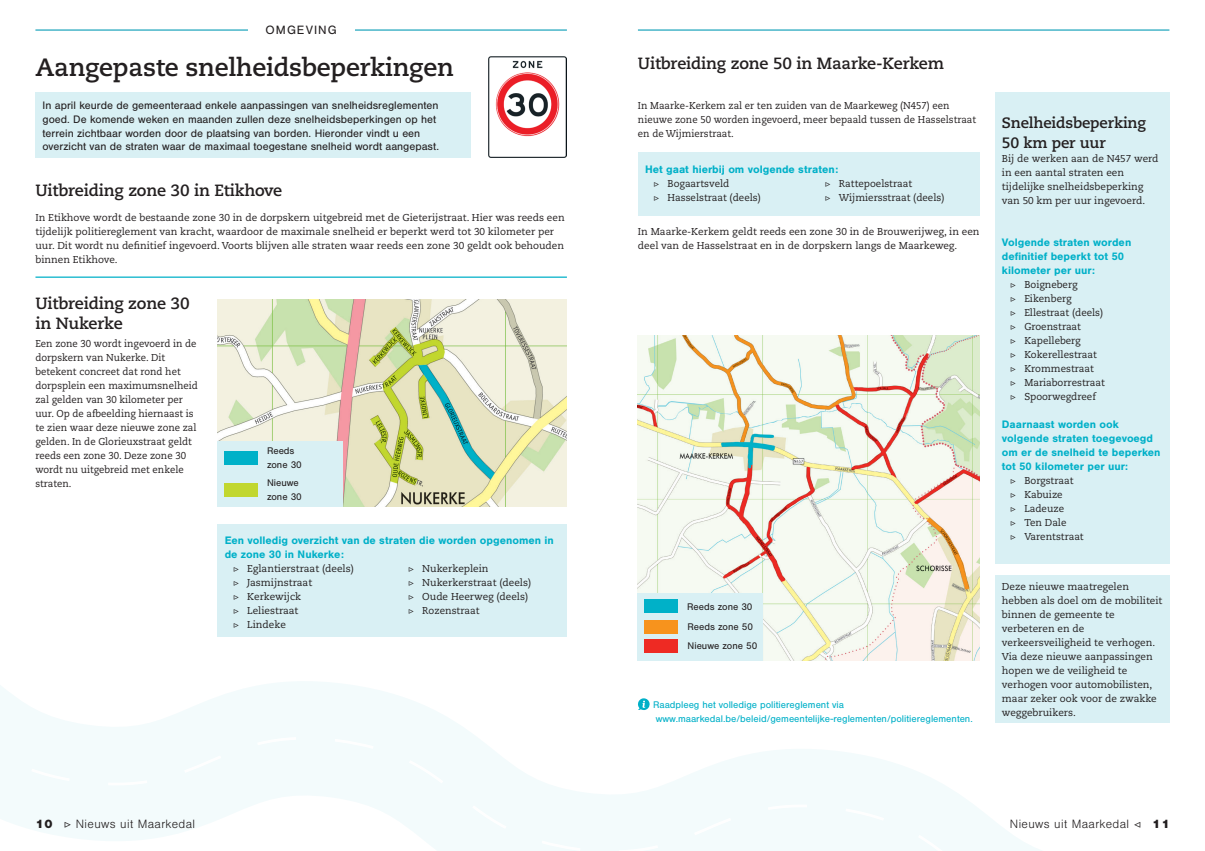
<style>
.page{position:relative;width:1205px;height:851px;background:#fff}
.page>*{position:absolute;margin:0;border:0;box-sizing:border-box;transform-origin:0 0}
.t1{font:700 25px "Caecilia LT Std";letter-spacing:-.01em;color:#231f20}
.t2{font:700 16.25px/20px "Caecilia LT Std";letter-spacing:-.01em;color:#231f20}
.t3{font:700 15px/20px "Caecilia LT Std";letter-spacing:-.01em;color:#231f20}
.t4{font:300 12.5px "Nimbus San";letter-spacing:.03em;color:#231f20}
.t5{font:12.5px "Nimbus San";letter-spacing:.08em;color:#231f20}
.t6{font:11.25px/13.8px "Nimbus San";color:#231f20}
.t7{font:700 11.25px/14px "Nimbus San";color:#00b0c8}
.t8{font:10px/14px "Caecilia LT Std";color:#231f20}
.t9{font:10px/14px "Caecilia LT Std";color:#231f20;scale:.96 1}
.t10{font:10px/14px "Nimbus San";color:#00b0c8}
.t11{font:10px/14px "Nimbus San";color:#231f20}
.s1{font-family:"Minion Pro"}
.s2{font-weight:900}
.s3{font-family:"Minion Pro";font-weight:500}
</style>
<div class="page">
<svg style="left:0;top:616px;width:1039px;height:234px"></svg>
<svg style="left:0;top:686px;width:1016px;height:164px;fill:#f3fbfc"></svg>
<hr style="left:35px;top:29px;width:532px;height:2px;background:#22a6be">
<hr style="left:638px;top:29px;width:531px;height:2px;background:#22a6be">
<div style="left:248px;top:25px;width:107px;height:19px;background:#fff"></div>
<img style="left:218px;top:299px;width:349px;height:208px">
<img style="left:638px;top:335px;width:342px;height:325px">
<div style="left:35px;top:92px;width:436px;height:65px;background:#d9f0f4"></div>
<div style="left:218px;top:524px;width:349px;height:112px;background:#d9f0f4"></div>
<div style="left:217px;top:441px;width:126px;height:66px;background:#d9f0f4"></div>
<div style="left:225px;top:451px;width:33px;height:14px;background:#00b1c8"></div>
<div style="left:225px;top:483px;width:33px;height:14px;background:#c1d72f"></div>
<div style="left:638px;top:593px;width:125px;height:67px;background:#d9f0f4"></div>
<div style="left:645px;top:599px;width:33px;height:14px;background:#00b1c8"></div>
<div style="left:645px;top:619px;width:33px;height:14px;background:#f7931d"></div>
<div style="left:645px;top:639px;width:33px;height:13px;background:#ee2a23"></div>
<img style="left:488px;top:57px;width:79px;height:100px">
<div style="left:638px;top:152px;width:342px;height:63px;background:#d9f0f4"></div>
<div style="left:995px;top:92px;width:174px;height:471px;background:#d9f0f4"></div>
<div style="left:995px;top:575px;width:174px;height:148px;background:#d9f0f4"></div>
<hr style="left:35px;top:276px;width:532px;height:2px;background:#00b0c8">
<svg style="left:638px;top:698px;width:12px;height:12px"></svg>
<p class="t5" style="left:266px;top:23px;width:73px">OMGEVING</p>
<h1 class="t1" style="left:35px;top:52px;width:420px">Aangepaste snelheidsbeperkingen</h1>
<p class="t6" style="left:43px;top:99px;width:398px">In april keurde de gemeenteraad enkele aanpassingen van snelheidsreglementen goed. De komende weken en maanden zullen deze snelheidsbeperkingen op het terrein zichtbaar worden door de plaatsing van borden. Hieronder vindt u een overzicht van de straten waar de maximaal toegestane snelheid wordt aangepast.</p>
<h2 class="t2" style="left:35px;top:181px;width:248px">Uitbreiding zone 30 in Etikhove</h2>
<p class="t8" style="left:35px;top:211px;width:531px">In Etikhove wordt de bestaande zone 30 in de dorpskern uitgebreid met de Gieterijstraat. Hier was reeds een tijdelijk politiereglement van kracht, waardoor de maximale snelheid er beperkt werd tot 30 kilometer per uur. Dit wordt nu definitief ingevoerd. Voorts blijven alle straten waar reeds een zone 30 geldt ook behouden binnen Etikhove.</p>
<h2 class="t2" style="left:35px;top:293px;width:156px">Uitbreiding zone 30 in Nukerke</h2>
<p class="t9" style="left:35px;top:337px;width:171px">Een zone 30 wordt ingevoerd in de dorpskern van Nukerke. Dit betekent concreet dat rond het dorpsplein een maximumsnelheid zal gelden van 30 kilometer per uur. Op de afbeelding hiernaast is te zien waar deze nieuwe zone zal gelden. In de Glorieuxstraat geldt reeds een zone 30. Deze zone 30 wordt nu uitgebreid met enkele straten.</p>
<p class="t11" style="left:267px;top:444px;width:36px">Reeds zone 30</p>
<p class="t11" style="left:267px;top:476px;width:36px">Nieuwe zone 30</p>
<p class="t7" style="left:225px;top:533px;width:331px">Een volledig overzicht van de straten die worden opgenomen in de zone 30 in Nukerke:</p>
<p class="t8" style="left:233px;top:561px;width:122px"><span class="s1">▷</span> Eglantierstraat (deels) <span class="s1">▷</span> Jasmijnstraat<br><span class="s1">▷</span> Kerkewijck<br><span class="s1">▷</span> Leliestraat<br><span class="s1">▷</span> Lindeke</p>
<p class="t8" style="left:408px;top:561px;width:125px"><span class="s1">▷</span> Nukerkeplein<br><span class="s1">▷</span> Nukerkerstraat (deels) <span class="s1">▷</span> Oude Heerweg (deels) <span class="s1">▷</span> Rozenstraat</p>
<h2 class="t2" style="left:638px;top:54px;width:308px">Uitbreiding zone 50 in Maarke-Kerkem</h2>
<p class="t9" style="left:638px;top:99px;width:354px">In Maarke-Kerkem zal er ten zuiden van de Maarkeweg (N457) een nieuwe zone 50 worden ingevoerd, meer bepaald tussen de Hasselstraat en de Wijmierstraat.</p>
<p class="t7" style="left:645px;top:163px;width:195px">Het gaat hierbij om volgende straten:</p>
<p class="t8" style="left:653px;top:177px;width:109px"><span class="s1">▷</span> Bogaartsveld<br><span class="s1">▷</span> Hasselstraat (deels)</p>
<p class="t8" style="left:825px;top:177px;width:121px"><span class="s1">▷</span> Rattepoelstraat<br><span class="s1">▷</span> Wijmiersstraat (deels)</p>
<p class="t8" style="left:638px;top:225px;width:343px">In Maarke-Kerkem geldt reeds een zone 30 in de Brouwerijweg, in een deel van de Hasselstraat en in de dorpskern langs de Maarkeweg.</p>
<p class="t11" style="left:687px;top:596px;width:72px;line-height:19.8px">Reeds zone 30<br>Reeds zone 50<br>Nieuwe zone 50</p>
<p class="t10" style="left:653px;top:697px;width:321px">Raadpleeg het volledige politiereglement via www.maarkedal.be/beleid/gemeentelijke-reglementen/politiereglementen.</p>
<h3 class="t3" style="left:1002px;top:112px;width:146px">Snelheidsbeperking<br>50 km per uur</h3>
<p class="t8" style="left:1002px;top:151px;width:158px">Bij de werken aan de N457 werd in een aantal straten een tijdelijke snelheidsbeperking van 50 km per uur ingevoerd.</p>
<p class="t7" style="left:1002px;top:235px;width:131px">Volgende straten worden definitief beperkt tot 50 kilometer per uur:</p>
<p class="t8" style="left:1010px;top:277px;width:96px"><span class="s1">▷</span> Boigneberg<br><span class="s1">▷</span> Eikenberg<br><span class="s1">▷</span> Ellestraat (deels) <span class="s1">▷</span> Groenstraat<br><span class="s1">▷</span> Kapelleberg<br><span class="s1">▷</span> Kokerellestraat <span class="s1">▷</span> Krommestraat<br><span class="s1">▷</span> Mariaborrestraat <span class="s1">▷</span> Spoorwegdreef</p>
<p class="t7" style="left:1002px;top:417px;width:160px">Daarnaast worden ook volgende straten toegevoegd om er de snelheid te beperken tot 50 kilometer per uur:</p>
<p class="t8" style="left:1010px;top:473px;width:75px"><span class="s1">▷</span> Borgstraat<br><span class="s1">▷</span> Kabuize<br><span class="s1">▷</span> Ladeuze<br><span class="s1">▷</span> Ten Dale<br><span class="s1">▷</span> Varentstraat</p>
<p class="t8" style="left:1002px;top:579px;width:162px">Deze nieuwe maatregelen hebben als doel om de mobiliteit binnen de gemeente te verbeteren en de verkeersveiligheid te verhogen.<br>Via deze nieuwe aanpassingen hopen we de veiligheid te verhogen voor automobilisten, maar zeker ook voor de zwakke weggebruikers.</p>
<p class="t4" style="left:35px;top:817px;width:161px"><span class="s2">10</span> <span class="s3">▷</span> Nieuws uit Maarkedal</p>
<p class="t4" style="left:1010px;top:817px;width:161px">Nieuws uit Maarkedal <span class="s3">◁</span> <span class="s2">11</span></p>
</div>
